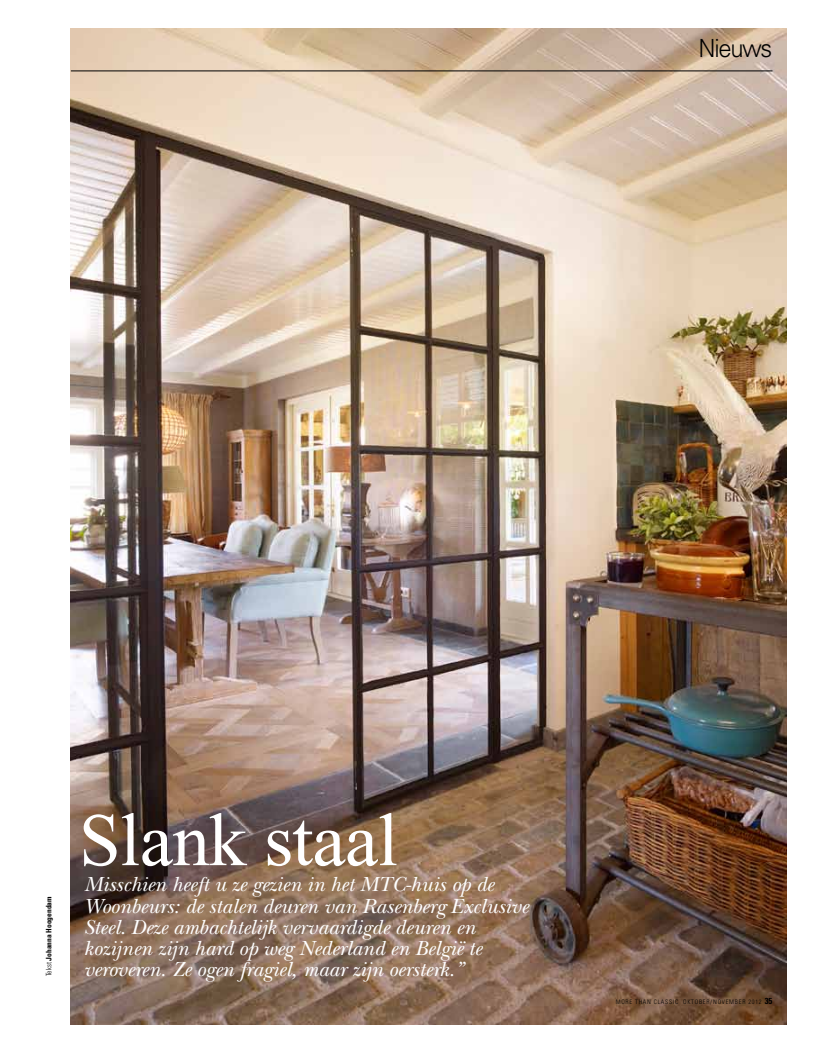
<style>
.page{position:relative;width:815px;height:1053px;background:#fff}
.page>*{position:absolute;margin:0;border:0;box-sizing:border-box;transform-origin:0 0}
.t1{font:75px "Times New Roman PS Std";letter-spacing:-.01em;color:#fff}
.t2{font:300 25px "Univers LT Std";letter-spacing:-.05em;color:#000;scale:.95 1}
.t3{font:italic 21.25px/21.2px "New Baskerville Std";color:#fff}
.t4{font:700 condensed 7.5px "Univers LT Std";color:#000}
.t5{font:300 condensed 6.25px "Univers LT Std";letter-spacing:.12em;color:#000}
.s1{font-weight:300}
.s2{font-weight:700;font-size:8.75px}
</style>
<div class="page">
<img style="left:71px;top:28px;width:716px;height:996px">
<hr style="left:71px;top:71px;width:701px;height:1px;background:#000">
<p class="t2" style="left:698px;top:33px;width:79px">Nieuws</p>
<p class="t4" style="left:44px;top:976px;width:81px;rotate:-90deg"><span class="s1">TEKST</span> Johanna Hoogendam</p>
<h1 class="t1" style="left:79px;top:799px;width:321px">Slank staal</h1>
<p class="t3" style="left:84px;top:873px;width:446px">Misschien heeft u ze gezien in het MTC-huis op de Woonbeurs: de stalen deuren van Rasenberg Exclusive Steel. Deze ambachtelijk vervaardigde deuren en kozijnen zijn hard op weg Nederland en België te</p>
<p class="t3" style="left:84px;top:958px;width:382px">veroveren. Ze ogen fragiel, maar zijn oersterk.”</p>
<p class="t5" style="left:616px;top:997px;width:158px">MORE THAN CLASSIC OKTOBER/NOVEMBER 2012 <span class="s2">35</span></p>
</div>
